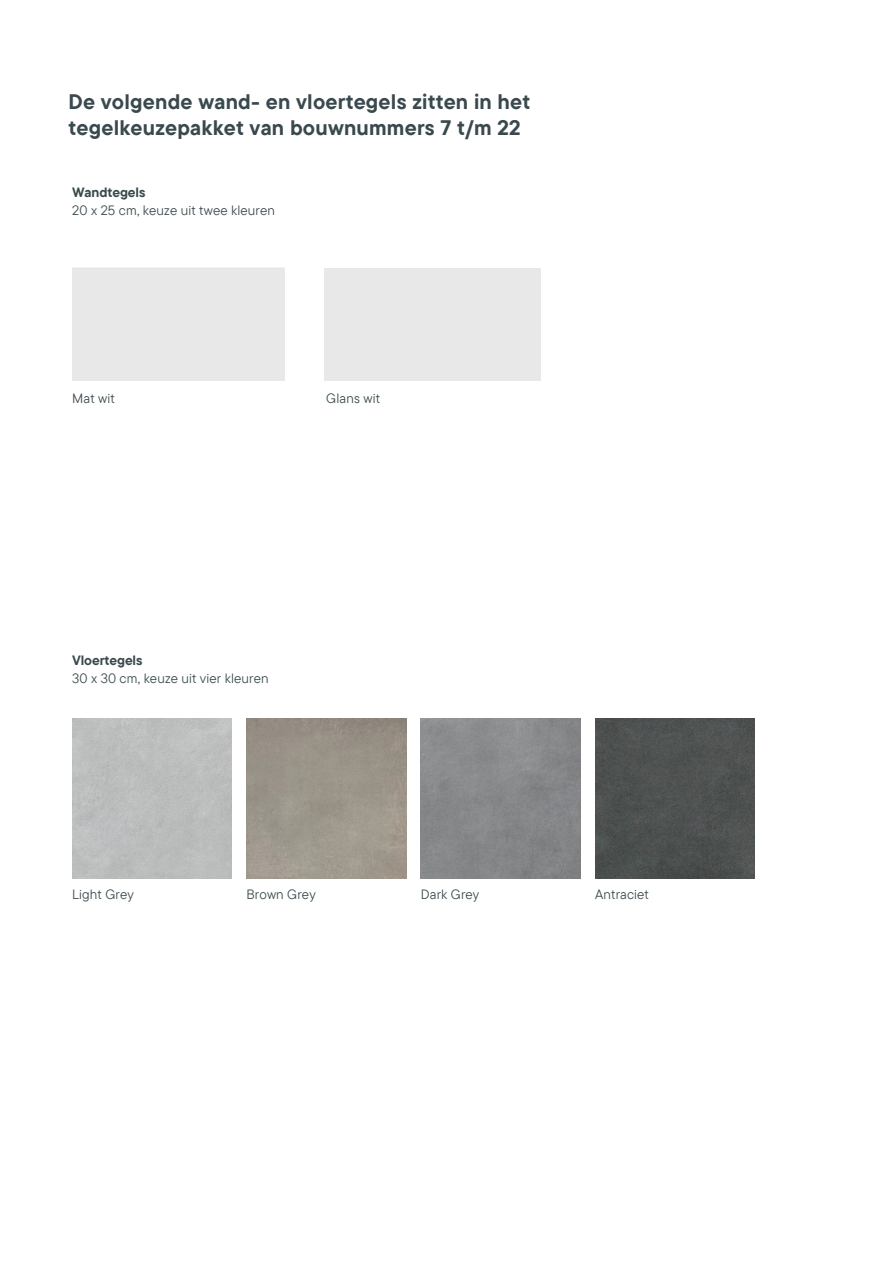
<style>
.page{position:relative;width:893px;height:1264px;background:#fff}
.page>*{position:absolute;margin:0;border:0;box-sizing:border-box;transform-origin:0 0}
.t1{font:700 21px/25.8px "TT Commons Pro";letter-spacing:.01em;color:#39494d}
.t2{font:13.5px "TT Commons Pro";letter-spacing:.01em;color:#39494d}
.t3{font:700 13.5px "TT Commons Pro";letter-spacing:-.01em;color:#39494d}
</style>
<div class="page">
<div style="left:324px;top:268px;width:216px;height:112px;background:#e9e8e8"></div>
<div style="left:72px;top:719px;width:160px;height:159px;background:#bcbdbd"></div>
<img style="left:246px;top:719px;width:160px;height:159px">
<img style="left:421px;top:719px;width:159px;height:159px">
<img style="left:595px;top:719px;width:159px;height:159px">
<p class="t1" style="left:68px;top:88px;width:463px">De volgende wand- en vloertegels zitten in het tegelkeuzepakket van bouwnummers 7 t/m 22</p>
<p class="t3" style="left:72px;top:183px;width:75px">Wandtegels</p>
<p class="t2" style="left:72px;top:202px;width:204px">20 x 25 cm, keuze uit twee kleuren</p>
<p class="t2" style="left:72px;top:389px;width:44px">Mat wit</p>
<p class="t2" style="left:326px;top:389px;width:55px">Glans wit</p>
<p class="t3" style="left:72px;top:651px;width:72px">Vloertegels</p>
<p class="t2" style="left:72px;top:669px;width:198px">30 x 30 cm, keuze uit vier kleuren</p>
<p class="t2" style="left:72px;top:885px;width:63px">Light Grey</p>
<p class="t2" style="left:246px;top:885px;width:71px">Brown Grey</p>
<p class="t2" style="left:421px;top:885px;width:60px">Dark Grey</p>
<p class="t2" style="left:595px;top:885px;width:55px">Antraciet</p>
</div>
